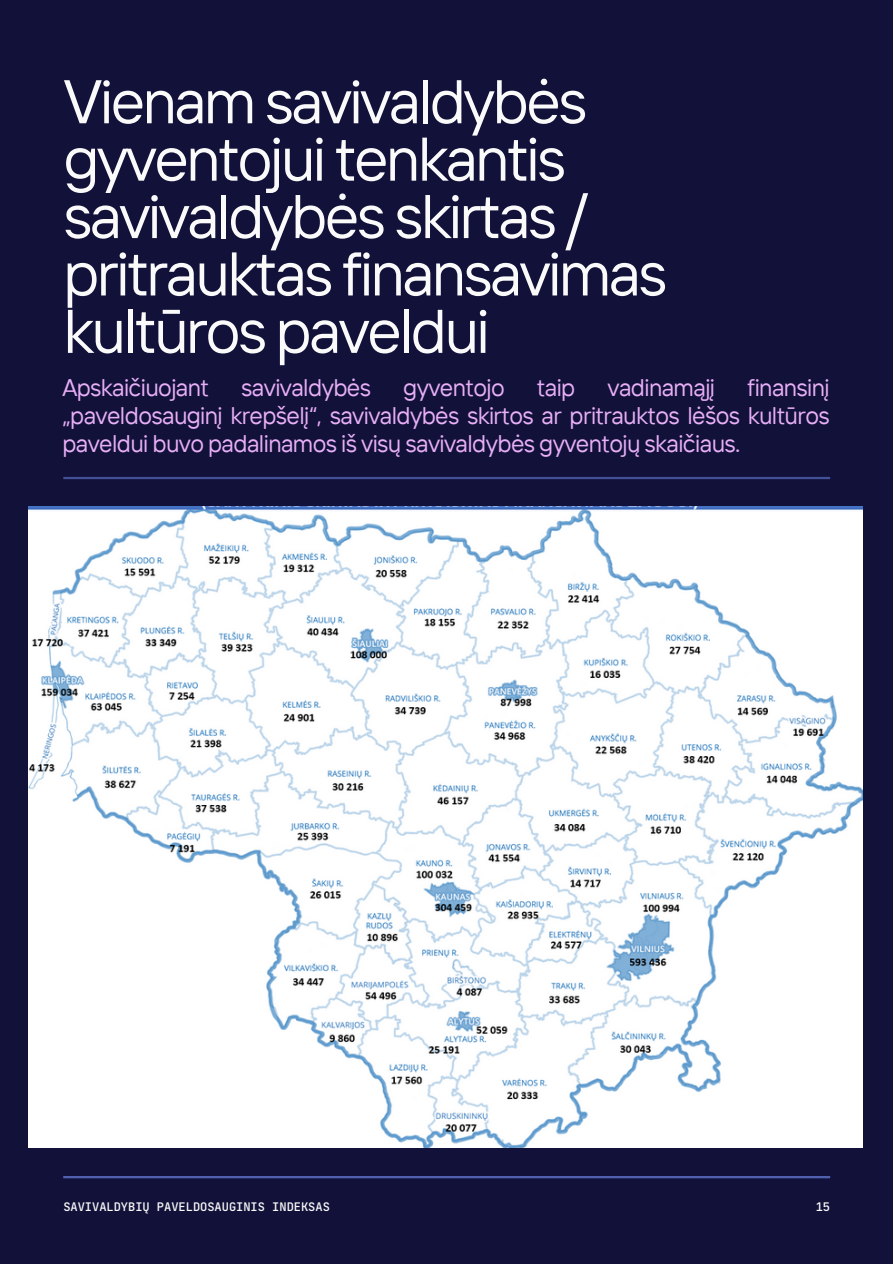
<style>
.page{position:relative;width:893px;height:1264px;background:#fff}
.page>*{position:absolute;margin:0;border:0;box-sizing:border-box;transform-origin:0 0}
.t1{font:61.5px/57.3px "TT Interphases";letter-spacing:-.04em;color:#fafafa}
.t2{font:24px/28.2px "TT Interphases";letter-spacing:-.025em;color:#e8aff6;text-align:justify}
.t3{font:500 12px "Jet Brains Mono";color:#fafafa}
</style>
<div class="page">
<div style="left:0;top:0;width:892px;height:1263px;background:#11113a"></div>
<hr style="left:63px;top:477px;width:767px;height:2px;background:#5566b8">
<hr style="left:63px;top:1175px;width:767px;height:3px;background:#5566b8">
<img style="left:29px;top:507px;width:833px;height:640px">
<h2 class="t1" style="left:63px;top:72px;width:605px">Vienam savivaldybės gyventojui tenkantis savivaldybės skirtas / pritrauktas finansavimas kultūros paveldui</h2>
<p class="t2" style="left:62px;top:373px;width:148px">Apskaičiuojant</p>
<p class="t2" style="left:241px;top:373px;width:131px">savivaldybės</p>
<p class="t2" style="left:403px;top:373px;width:103px">gyventojo</p>
<p class="t2" style="left:537px;top:373px;width:40px">taip</p>
<p class="t2" style="left:607px;top:373px;width:109px">vadinamąjį</p>
<p class="t2" style="left:62px;top:373px;width:768px;text-indent:684px">finansinį „paveldosauginį krepšelį“, savivaldybės skirtos ar pritrauktos lėšos kultūros paveldui buvo padalinamos iš visų savivaldybės gyventojų skaičiaus.</p>
<p class="t3" style="left:63px;top:1198px;width:268px">SAVIVALDYBIŲ PAVELDOSAUGINIS INDEKSAS</p>
<h1 class="t3" style="left:815px;top:1198px;width:16px">15</h1>
</div>
